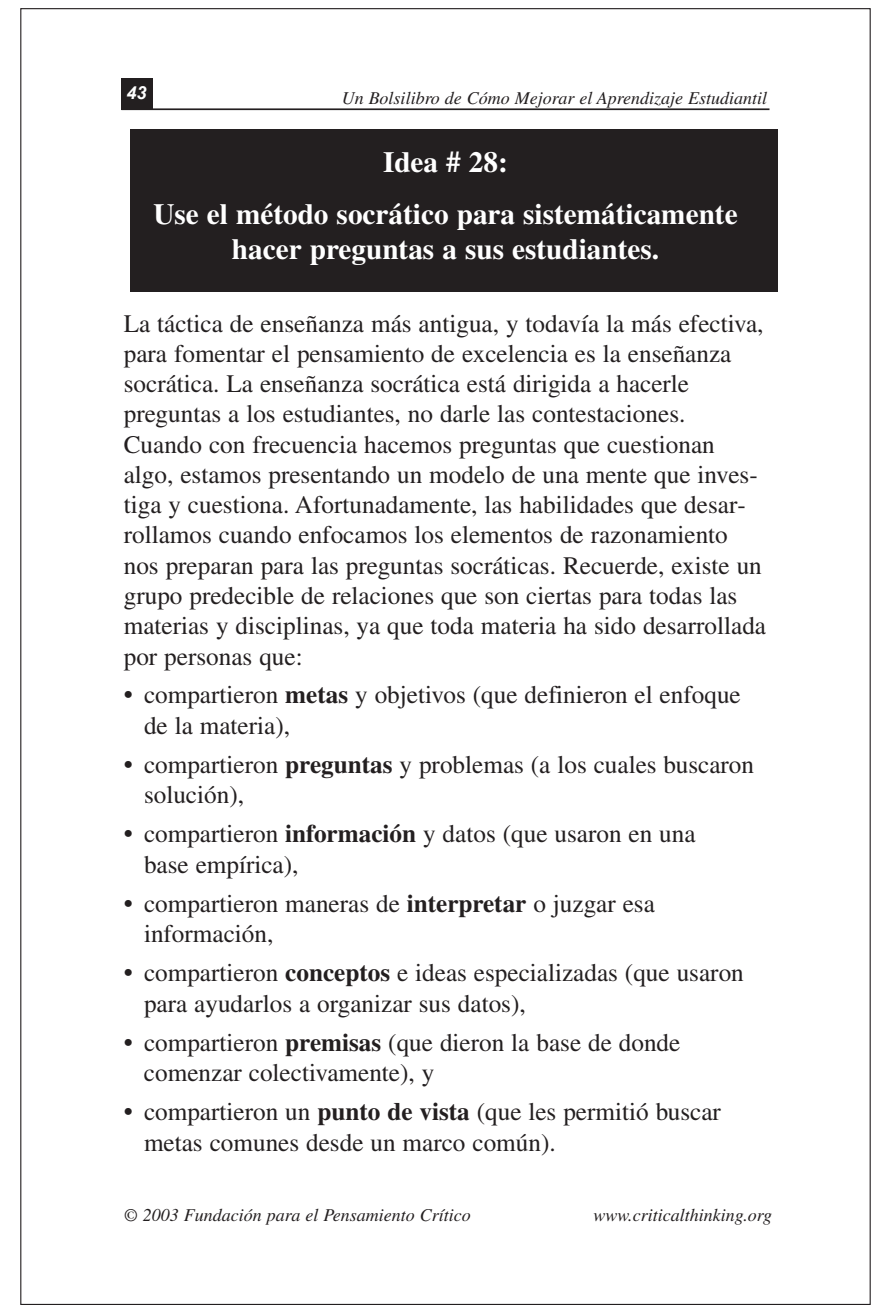
<style>
.page{position:relative;width:891px;height:1305px;background:#fff}
.page>*{position:absolute;margin:0;border:0;box-sizing:border-box;transform-origin:0 0}
.t1{font:700 29.25px/51.3px "Times";color:#fff;text-align:center}
.t2{font:25.2px/30.2px "Times";color:#231f20}
.t3{font:italic 18px "Times";color:#231f20}
.t4{font:italic 700 18px "Arial";color:#fff}
.s1{font-size:25.88px}
.s2{font-weight:700}
</style>
<div class="page">
<div style="left:122px;top:78px;width:31px;height:31px;background:#231f20"></div>
<hr style="left:122px;top:108px;width:648px;height:2px;background:#231f20">
<div style="left:130px;top:130px;width:648px;height:162px;background:#231f20"></div>
<p class="t4" style="left:127px;top:82px;width:22px">43</p>
<p class="t3" style="left:342px;top:91px;width:427px">Un Bolsilibro de Cómo Mejorar el Aprendizaje Estudiantil</p>
<p class="t1" style="left:153px;top:139px;width:586px">Idea # 28:<br>Use el método socrático para sistemáticamente</p>
<p class="t1" style="left:232px;top:226px;width:429px">hacer preguntas a sus estudiantes.</p>
<p class="t2" style="left:124px;top:310px;width:644px">La táctica de enseñanza más antigua, y todavía la más efectiva, para fomentar el pensamiento de excelencia es la enseñanza socrática. La enseñanza socrática está dirigida a hacerle preguntas a los estudiantes, no darle las contestaciones.<br>Cuando con frecuencia hacemos preguntas que cuestionan algo, estamos presentando un modelo de una mente que inves&shy;tiga y cuestiona. Afortunadamente, las habilidades que desar&shy;rollamos cuando enfocamos los elementos de razonamiento nos preparan para las preguntas socráticas. Recuerde, existe un grupo predecible de relaciones que son ciertas para todas las materias y disciplinas, ya que toda materia ha sido desarrollada por personas que:</p>
<p class="t2" style="left:144px;top:682px;width:598px;text-indent:-20px"><span class="s1">•</span> compartieron <span class="s2">metas</span> y objetivos (que definieron el enfoque de la materia),</p>
<p class="t2" style="left:144px;top:751px;width:612px;text-indent:-20px"><span class="s1">•</span> compartieron <span class="s2">preguntas</span> y problemas (a los cuales buscaron solución),</p>
<p class="t2" style="left:144px;top:820px;width:553px;text-indent:-20px"><span class="s1">•</span> compartieron <span class="s2">información</span> y datos (que usaron en una base empírica),</p>
<p class="t2" style="left:144px;top:890px;width:512px;text-indent:-20px"><span class="s1">•</span> compartieron maneras de <span class="s2">interpretar</span> o juzgar esa información,</p>
<p class="t2" style="left:144px;top:959px;width:601px;text-indent:-20px"><span class="s1">•</span> compartieron <span class="s2">conceptos</span> e ideas especializadas (que usaron para ayudarlos a organizar sus datos),</p>
<p class="t2" style="left:144px;top:1028px;width:538px;text-indent:-20px"><span class="s1">•</span> compartieron <span class="s2">premisas</span> (que dieron la base de donde comenzar colectivamente), y</p>
<p class="t2" style="left:144px;top:1098px;width:578px;text-indent:-20px"><span class="s1">•</span> compartieron un <span class="s2">punto de vista</span> (que les permitió buscar metas comunes desde un marco común).</p>
<p class="t3" style="left:124px;top:1208px;width:348px">© 2003 Fundación para el Pensamiento Crítico</p>
<p class="t3" style="left:594px;top:1208px;width:180px">www.criticalthinking.org</p>
</div>
